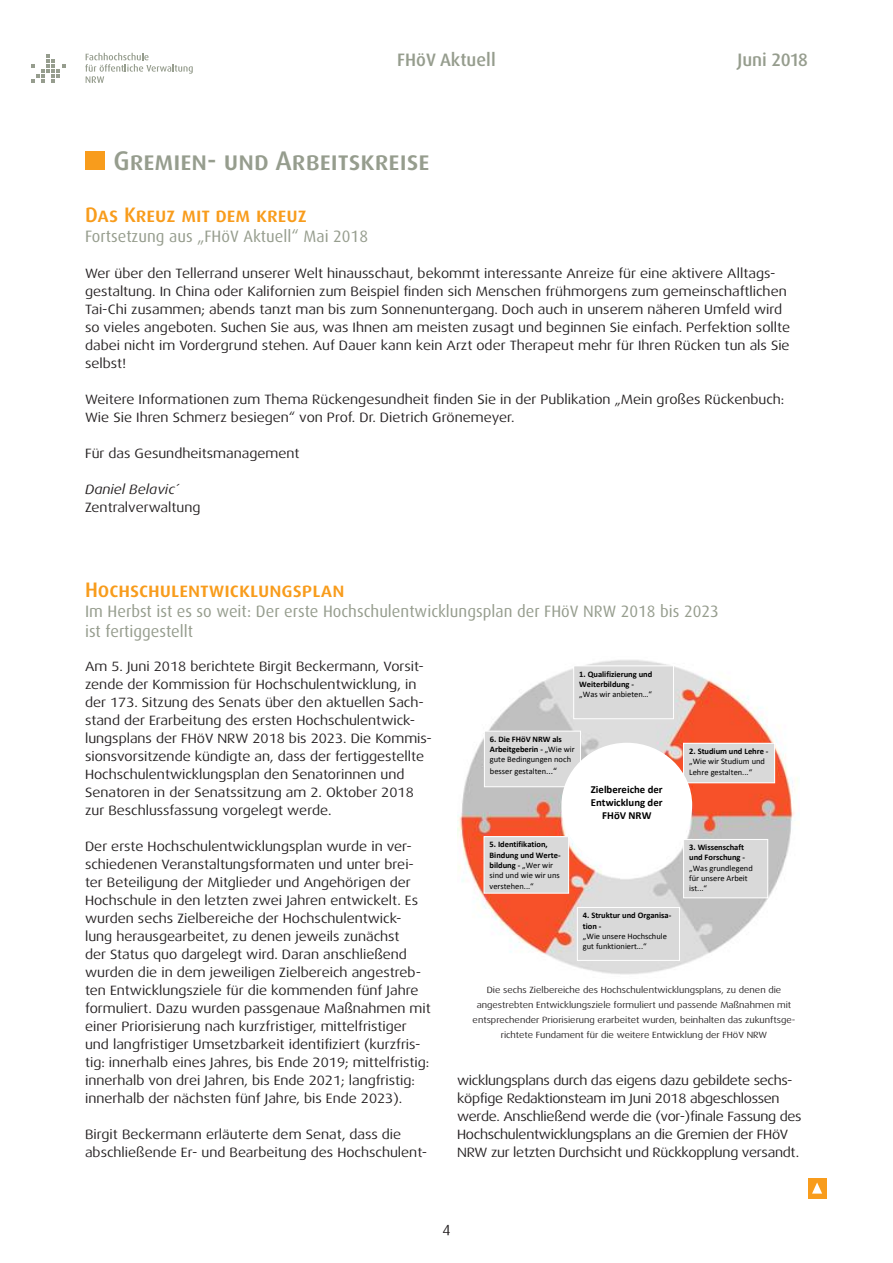
<style>
.page{position:relative;width:893px;height:1263px;background:#fff}
.page>*{position:absolute;margin:0;border:0;box-sizing:border-box;transform-origin:0 0}
.t1{font:500 27px "Dax OT";color:#969d8e}
.t2{font:500 21px "Dax OT";color:#f89c1c}
.t3{font:500 18px "Dax OT";color:#969d8e}
.t4{font:16.5px/19.8px "Dax";color:#969d8e}
.t5{font:15px "Dax Regular Caps";color:#231f20}
.t6{font:13.5px/18px "Dax Wide";color:#231f20}
.t7{font:13.5px/18px "Dax Wide";letter-spacing:-.02em;color:#231f20}
.t8{font:italic 13.5px "Dax Wide";color:#231f20}
.t9{font:700 10.8px/13px "Calibri";color:#000;text-align:center}
.t10{font:9px/15px "Dax Wide";color:#231f20;text-align:center}
.t11{font:700 8.4px/10.4px "Calibri";letter-spacing:-.005em;color:#000}
.t12{font:8.4px/10.4px "Calibri";color:#000}
.s1{font-weight:400}
.s2{font-size:9.15px}
</style>
<div class="page">
<div style="left:808px;top:1178px;width:18px;height:20px;background:#f89c1c"></div>
<svg style="left:812px;top:1182px;width:10px;height:11px"></svg>
<svg style="left:31px;top:54px;width:34px;height:29px"></svg>
<svg style="left:85px;top:53px;width:108px;height:30px"></svg>
<div style="left:85px;top:152px;width:20px;height:18px;background:#f89c1c"></div>
<img style="left:457px;top:660px;width:341px;height:315px">
<div style="left:684px;top:743px;width:91px;height:40px;background:#d9d9d9"></div>
<div style="left:683px;top:743px;width:92px;height:40px;border:1px solid #fff"></div>
<div style="left:574px;top:666px;width:99px;height:53px;background:#d9d9d9"></div>
<div style="left:574px;top:666px;width:99px;height:53px;border:1px solid #fff"></div>
<div style="left:684px;top:839px;width:84px;height:59px;background:#d9d9d9"></div>
<div style="left:683px;top:839px;width:85px;height:59px;border:1px solid #fff"></div>
<div style="left:577px;top:907px;width:102px;height:53px;background:#d9d9d9"></div>
<div style="left:577px;top:907px;width:102px;height:53px;border:1px solid #fff"></div>
<div style="left:484px;top:837px;width:85px;height:56px;background:#d9d9d9"></div>
<div style="left:484px;top:837px;width:85px;height:56px;border:1px solid #fff"></div>
<div style="left:484px;top:731px;width:96px;height:56px;background:#d9d9d9"></div>
<div style="left:484px;top:731px;width:97px;height:56px;border:1px solid #fff"></div>
<div style="left:562px;top:743px;width:129px;height:124px;background:#fff;border-radius:50%"></div>
<h3 class="t3" style="left:397px;top:49px;width:100px">FHöV Aktuell</h3>
<h3 class="t3" style="left:737px;top:49px;width:72px">Juni 2018</h3>
<h1 class="t1" style="left:113px;top:143px;width:318px">Gremien- und Arbeitskreise</h1>
<h2 class="t2" style="left:85px;top:201px;width:223px">Das Kreuz mit dem kreuz</h2>
<p class="t4" style="left:85px;top:226px;width:285px">Fortsetzung aus „FHöV Aktuell“ Mai 2018</p>
<p class="t6" style="left:85px;top:264px;width:707px">Wer über den Tellerrand unserer Welt hinausschaut, bekommt interessante Anreize für eine aktivere Alltags&shy;gestaltung. In China oder Kalifornien zum Beispiel finden sich Menschen frühmorgens zum gemeinschaftlichen Tai-Chi zusammen; abends tanzt man bis zum Sonnenuntergang. Doch auch in unserem näheren Umfeld wird so vieles angeboten. Suchen Sie aus, was Ihnen am meisten zusagt und beginnen Sie einfach. Perfektion sollte dabei nicht im Vordergrund stehen. Auf Dauer kann kein Arzt oder Therapeut mehr für Ihren Rücken tun als Sie selbst!</p>
<p class="t6" style="left:85px;top:390px;width:701px">Weitere Informationen zum Thema Rückengesundheit finden Sie in der Publikation „Mein großes Rückenbuch:<br>Wie Sie Ihren Schmerz besiegen“ von Prof. Dr. Dietrich Grönemeyer.</p>
<p class="t6" style="left:85px;top:444px;width:216px">Für das Gesundheitsmanagement</p>
<p class="t8" style="left:85px;top:481px;width:95px">Daniel Belavic´</p>
<p class="t6" style="left:85px;top:498px;width:117px">Zentralverwaltung</p>
<h2 class="t2" style="left:85px;top:577px;width:261px">Hochschulentwicklungsplan</h2>
<p class="t4" style="left:85px;top:602px;width:635px">Im Herbst ist es so weit: Der erste Hochschulentwicklungsplan der FHöV NRW 2018 bis 2023 ist fertiggestellt</p>
<p class="t6" style="left:85px;top:658px;width:348px">Am 5. Juni 2018 berichtete Birgit Beckermann, Vorsit&shy;zende der Kommission für Hochschulentwicklung, in der 173. Sitzung des Senats über den aktuellen Sach&shy;stand der Erarbeitung des ersten Hochschulentwick&shy;lungsplans der FHöV NRW 2018 bis 2023. Die Kommis&shy;sionsvorsitzende kündigte an, dass der fertiggestellte Hochschulentwicklungsplan den Senatorinnen und Senatoren in der Senatssitzung am 2. Oktober 2018 zur Beschlussfassung vorgelegt werde.</p>
<p class="t6" style="left:85px;top:837px;width:347px">Der erste Hochschulentwicklungsplan wurde in ver&shy;schiedenen Veranstaltungsformaten und unter brei&shy;ter Beteiligung der Mitglieder und Angehörigen der Hochschule in den letzten zwei Jahren entwickelt. Es wurden sechs Zielbereiche der Hochschulentwick&shy;lung herausgearbeitet, zu denen jeweils zunächst<br>der Status quo dargelegt wird. Daran anschließend wurden die in dem jeweiligen Zielbereich angestreb&shy;ten Entwicklungsziele für die kommenden fünf Jahre formuliert. Dazu wurden passgenaue Maßnahmen mit einer Priorisierung nach kurzfristiger, mittelfristiger und langfristiger Umsetzbarkeit identifiziert (kurzfris&shy;tig: innerhalb eines Jahres, bis Ende 2019; mittelfristig: innerhalb von drei Jahren, bis Ende 2021; langfristig: innerhalb der nächsten fünf Jahre, bis Ende 2023).</p>
<p class="t6" style="left:85px;top:1125px;width:344px">Birgit Beckermann erläuterte dem Senat, dass die abschließende Er- und Bearbeitung des Hochschulent-</p>
<p class="t11" style="left:579px;top:669px;width:74px">1. Qualifizierung und<br>Weiterbildung -</p>
<p class="t12" style="left:579px;top:689px;width:74px">„Was wir anbieten…“</p>
<p class="t11" style="left:490px;top:734px;width:86px">6. Die FHöV NRW als<br>Arbeitgeberin - <span class="s1">„Wie wir gute Bedingungen noch</span></p>
<p class="t12" style="left:490px;top:766px;width:68px">besser gestalten<span class="s2">...“</span></p>
<p class="t11" style="left:689px;top:746px;width:81px">2. Studium und Lehre -</p>
<p class="t12" style="left:689px;top:756px;width:77px">„Wie wir Studium und<br>Lehre gestalten...“</p>
<p class="t9" style="left:591px;top:782px;width:73px">Zielbereiche der<br>Entwicklung der<br>FHöV NRW</p>
<p class="t11" style="left:490px;top:839px;width:73px">5. Identifikation,<br>Bindung und Werte&shy;bildung - <span class="s1">„Wer wir sind und wie wir uns verstehen...“</span></p>
<p class="t11" style="left:689px;top:842px;width:57px">3. Wissenschaft und Forschung -</p>
<p class="t12" style="left:689px;top:863px;width:65px">„Was grundlegend für unsere Arbeit ist...“</p>
<p class="t11" style="left:583px;top:910px;width:90px">4. Struktur und Organisa&shy;tion -</p>
<p class="t12" style="left:583px;top:931px;width:86px">„Wie unsere Hochschule gut funktioniert...“</p>
<p class="t10" style="left:473px;top:983px;width:324px">Die sechs Zielbereiche des Hochschulentwicklungsplans, zu denen die angestrebten Entwicklungsziele formuliert und passende Maßnahmen mit entsprechender Priorisierung erarbeitet wurden, beinhalten das zukunftsge&shy;richtete Fundament für die weitere Entwicklung der FHöV NRW</p>
<p class="t7" style="left:457px;top:1072px;width:346px">wicklungsplans durch das eigens dazu gebildete sechs&shy;köpfige Redaktionsteam im Juni 2018 abgeschlossen werde. Anschließend werde die (vor-)finale Fassung des Hochschulentwicklungsplans an die Gremien der FHöV NRW zur letzten Durchsicht und Rückkopplung versandt.</p>
<p class="t5" style="left:442px;top:1219px;width:10px">4</p>
</div>
